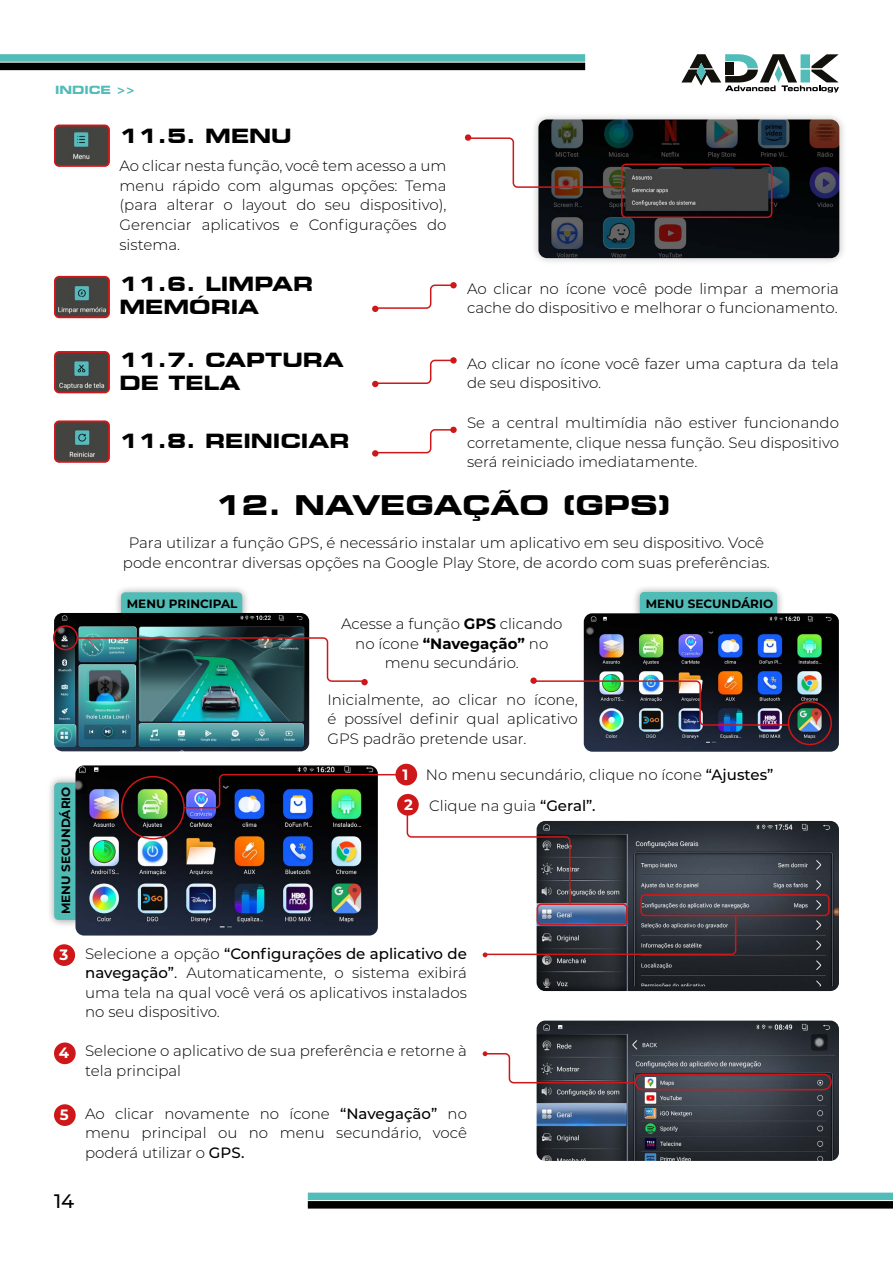
<style>
.page{position:relative;width:893px;height:1263px;background:#fff}
.page>*{position:absolute;margin:0;border:0;box-sizing:border-box;transform-origin:0 0}
.t1{font:700 expanded 27px "Square 721 BT";color:#000}
.t2{font:700 expanded 19.5px/23.4px "Square 721 BT";color:#000}
.t3{font:500 19.5px "Montserrat";color:#000}
.t4{font:300 15px/19.5px "Montserrat";color:#000;text-align:justify}
.t5{font:700 15px "Montserrat";color:#fff}
.t6{font:700 12px "Montserrat";color:#000}
.t7{font:700 expanded 11.25px "Square 721 BT";color:#51bcb8}
.s1{font-weight:700}
.s2{font-weight:700;color:#fff}
.s3{font-weight:500}
.s4{font-weight:400}
</style>
<div class="page">
<div style="left:0;top:54px;width:585px;height:8px;background:#51bcb8"></div>
<div style="left:0;top:63px;width:585px;height:7px;background:#000"></div>
<svg style="left:681px;top:54px;width:158px;height:38px"></svg>
<div style="left:308px;top:1192px;width:585px;height:8px;background:#51bcb8"></div>
<div style="left:308px;top:1201px;width:585px;height:7px;background:#000"></div>
<div style="left:46px;top:775px;width:43px;height:153px;background:#000;opacity:.4"></div>
<div style="left:54px;top:783px;width:26px;height:137px;background:#51bbb6;border-radius:4px"></div>
<img style="left:55px;top:125px;width:52px;height:39px">
<div style="left:54px;top:125px;width:56px;height:42px;border:2px solid #cd1719;border-radius:4px"></div>
<div style="left:530px;top:111px;width:318px;height:156px;background:#000;opacity:.25"></div>
<img style="left:538px;top:119px;width:301px;height:139px">
<div style="left:621px;top:164px;width:151px;height:54px;border:2px solid #cd1719;border-radius:4px"></div>
<svg style="left:470px;top:137px;width:153px;height:52px"></svg>
<div style="left:465px;top:134px;width:6px;height:7px;background:#cd1719;border-radius:50%"></div>
<div style="left:450px;top:282px;width:7px;height:6px;background:#cd1719;border-radius:50%"></div>
<svg style="left:372px;top:284px;width:84px;height:28px"></svg>
<img style="left:57px;top:279px;width:50px;height:36px">
<div style="left:54px;top:276px;width:56px;height:42px;border:2px solid #cd1719;border-radius:4px"></div>
<svg style="left:372px;top:359px;width:84px;height:28px"></svg>
<img style="left:57px;top:354px;width:50px;height:36px">
<div style="left:54px;top:351px;width:56px;height:42px;border:2px solid #cd1719;border-radius:4px"></div>
<svg style="left:377px;top:429px;width:79px;height:25px"></svg>
<div style="left:450px;top:427px;width:7px;height:6px;background:#cd1719;border-radius:50%"></div>
<div style="left:372px;top:450px;width:6px;height:7px;background:#cd1719;border-radius:50%"></div>
<img style="left:57px;top:423px;width:50px;height:37px">
<div style="left:54px;top:420px;width:56px;height:43px;border:2px solid #cd1719;border-radius:4px"></div>
<div style="left:395px;top:764px;width:22px;height:21px;background:#cd1719;border-radius:50%"></div>
<div style="left:397px;top:794px;width:22px;height:22px;background:#cd1719;border-radius:50%"></div>
<div style="left:53px;top:944px;width:22px;height:22px;background:#cd1719;border-radius:50%"></div>
<img style="left:537px;top:821px;width:302px;height:170px">
<div style="left:631px;top:584px;width:154px;height:42px;background:#000;opacity:.4"></div>
<div style="left:640px;top:592px;width:137px;height:26px;background:#51bbb6;border-radius:4px"></div>
<img style="left:584px;top:613px;width:255px;height:139px">
<div style="left:788px;top:701px;width:44px;height:44px;border:2px solid #cd1719;border-radius:50%"></div>
<img style="left:535px;top:680px;width:256px;height:46px">
<div style="left:530px;top:677px;width:7px;height:7px;background:#cd1719;border-radius:50%"></div>
<div style="left:113px;top:584px;width:137px;height:43px;background:#000;opacity:.4"></div>
<div style="left:121px;top:592px;width:121px;height:26px;background:#51bbb6;border-radius:4px"></div>
<img style="left:54px;top:613px;width:255px;height:138px">
<img style="left:76px;top:636px;width:287px;height:47px">
<div style="left:361px;top:679px;width:7px;height:6px;background:#cd1719;border-radius:50%"></div>
<div style="left:53px;top:625px;width:25px;height:25px;border:2px solid #cd1719;border-radius:50%"></div>
<img style="left:75px;top:765px;width:303px;height:170px">
<div style="left:121px;top:776px;width:64px;height:63px;border:2px solid #cd1719;border-radius:50%"></div>
<img style="left:182px;top:773px;width:216px;height:36px">
<div style="left:537px;top:903px;width:91px;height:22px;border:2px solid #cd1719;border-radius:4px"></div>
<svg style="left:406px;top:813px;width:165px;height:92px"></svg>
<div style="left:640px;top:894px;width:190px;height:22px;border:2px solid #cd1719;border-radius:4px"></div>
<svg style="left:483px;top:913px;width:254px;height:44px"></svg>
<img style="left:537px;top:1020px;width:302px;height:141px">
<div style="left:54px;top:1042px;width:22px;height:22px;background:#cd1719;border-radius:50%"></div>
<div style="left:635px;top:1074px;width:197px;height:16px;border:2px solid #cd1719;border-radius:8px"></div>
<div style="left:54px;top:1104px;width:22px;height:22px;background:#cd1719;border-radius:50%"></div>
<svg style="left:483px;top:1051px;width:154px;height:33px"></svg>
<p class="t7" style="left:55px;top:83px;width:82px">INDICE &gt;&gt;</p>
<h2 class="t2" style="left:119px;top:125px;width:174px">11.5. MENU</h2>
<p class="t4" style="left:119px;top:156px;width:328px">Ao clicar nesta função, você tem acesso a um menu rápido com algumas opções: Tema (para alterar o layout do seu dispositivo), Gerenciar aplicativos e Configurações do sistema.</p>
<h2 class="t2" style="left:119px;top:272px;width:195px">11.6. LIMPAR<br>MEMÓRIA</h2>
<h2 class="t2" style="left:119px;top:348px;width:226px">11.7. CAPTURA<br>DE TELA</h2>
<h2 class="t2" style="left:119px;top:429px;width:231px">11.8. REINICIAR</h2>
<p class="t4" style="left:467px;top:278px;width:373px">Ao clicar no ícone você pode limpar a memoria cache do dispositivo e melhorar o funcionamento.</p>
<p class="t4" style="left:467px;top:353px;width:373px">Ao clicar no ícone você fazer uma captura da tela de seu dispositivo.</p>
<p class="t4" style="left:467px;top:412px;width:373px">Se a central multimídia não estiver funcionando corretamente, clique nessa função. Seu dispositivo será reiniciado imediatamente.</p>
<h1 class="t1" style="left:215px;top:489px;width:457px">12. NAVEGAÇÃO (GPS)</h1>
<p class="t4" style="left:123px;top:532px;width:649px;text-align:center">Para utilizar a função GPS, é necessário instalar um aplicativo em seu dispositivo. Você pode encontrar diversas opções na Google Play Store, de acordo com suas preferências.</p>
<p class="t6" style="left:127px;top:595px;width:112px">MENU PRINCIPAL</p>
<p class="t6" style="left:646px;top:595px;width:129px">MENU SECUNDÁRIO</p>
<p class="t4" style="left:341px;top:614px;width:223px;text-align:center">Acesse a função <span class="s1">GPS</span> clicando no ícone <span class="s1">“Navegação”</span> no menu secundário.</p>
<p class="t6" style="left:57px;top:914px;width:129px;rotate:-90deg">MENU SECUNDÁRIO</p>
<p class="t4" style="left:327px;top:689px;width:252px">Inicialmente, ao clicar no ícone, é possível definir qual aplicativo GPS padrão pretende usar.</p>
<p class="t4" style="left:402px;top:759px;width:372px;line-height:30.5px"><span class="s2">1</span> No menu secundário, clique no ícone <span class="s3">“Ajustes”<br></span><span class="s2">2</span> Clique na guia <span class="s3">“Geral”.</span></p>
<p class="t4" style="left:85px;top:943px;width:383px;text-indent:-26px"><span class="s2">3</span> Selecione a opção <span class="s3">“Configurações de aplicativo de navegação”</span><span class="s4">.</span> Automaticamente, o sistema exibirá uma tela na qual você verá os aplicativos instalados no seu dispositivo.</p>
<p class="t4" style="left:85px;top:1041px;width:383px;text-indent:-26px"><span class="s2">4</span> Selecione o aplicativo de sua preferência e retorne à tela principal</p>
<p class="t5" style="left:60px;top:1104px;width:10px">5</p>
<p class="t4" style="left:85px;top:1103px;width:383px">Ao clicar novamente no ícone <span class="s3">“Navegação”</span> no menu principal ou no menu secundário, você poderá utilizar o <span class="s3">GPS.</span></p>
<h2 class="t3" style="left:54px;top:1187px;width:22px">14</h2>
</div>
